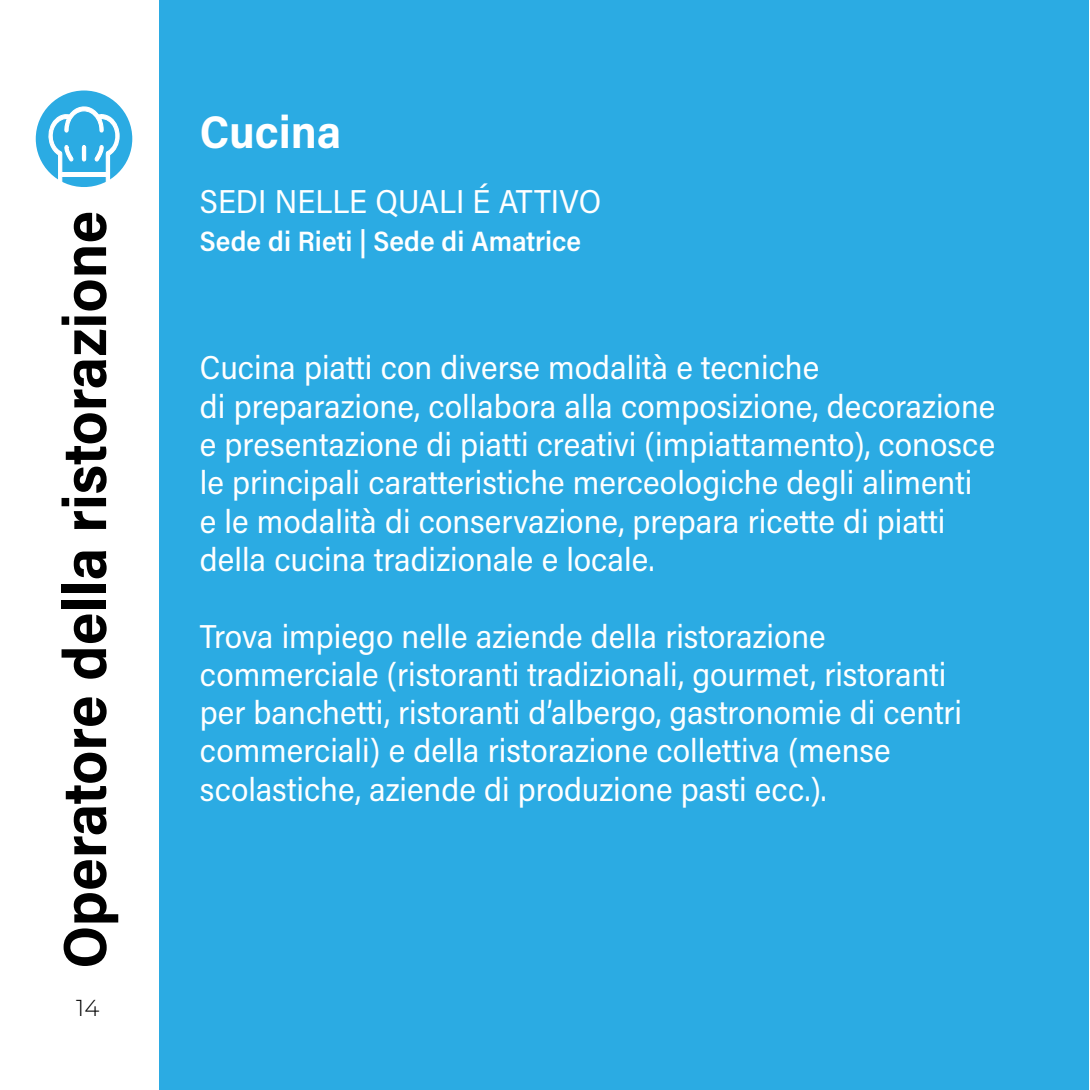
<style>
.page{position:relative;width:1090px;height:1090px;background:#fff}
.page>*{position:absolute;margin:0;border:0;box-sizing:border-box;transform-origin:0 0}
.t1{font:700 61.2px "Acumin Pro Semi Cond";color:#000}
.t2{font:700 45.9px "Acumin Pro Semi Cond";color:#fff}
.t3{font:33.07px/38.2px "Acumin Pro Semi Cond";color:#fff}
.t4{font:600 28.12px "Acumin Pro Semi Cond";color:#fff}
.t5{font:300 22.95px "Montserrat";color:#000}
</style>
<div class="page">
<div style="left:159px;top:0;width:930px;height:1089px;background:#2babe3"></div>
<div style="left:36px;top:90px;width:96px;height:97px;background:#2babe3;border-radius:50%"></div>
<svg style="left:47px;top:106px;width:73px;height:81px"></svg>
<h1 class="t1" style="left:42px;top:968px;width:759px;rotate:-90deg">Operatore della ristorazione</h1>
<p class="t5" style="left:76px;top:992px;width:25px">14</p>
<h2 class="t2" style="left:200px;top:100px;width:143px">Cucina</h2>
<p class="t3" style="left:200px;top:181px;width:403px">SEDI NELLE QUALI É ATTIVO</p>
<p class="t4" style="left:200px;top:222px;width:383px">Sede di Rieti | Sede di Amatrice</p>
<p class="t3" style="left:200px;top:347px;width:797px">Cucina piatti con diverse modalità e tecniche<br>di preparazione, collabora alla composizione, decorazione e presentazione di piatti creativi (impiattamento), conosce le principali caratteristiche merceologiche degli alimenti e le modalità di conservazione, prepara ricette di piatti della cucina tradizionale e locale.</p>
<p class="t3" style="left:200px;top:615px;width:763px">Trova impiego nelle aziende della ristorazione commerciale (ristoranti tradizionali, gourmet, ristoranti per banchetti, ristoranti d’albergo, gastronomie di centri commerciali) e della ristorazione collettiva (mense scolastiche, aziende di produzione pasti ecc.).</p>
</div>
